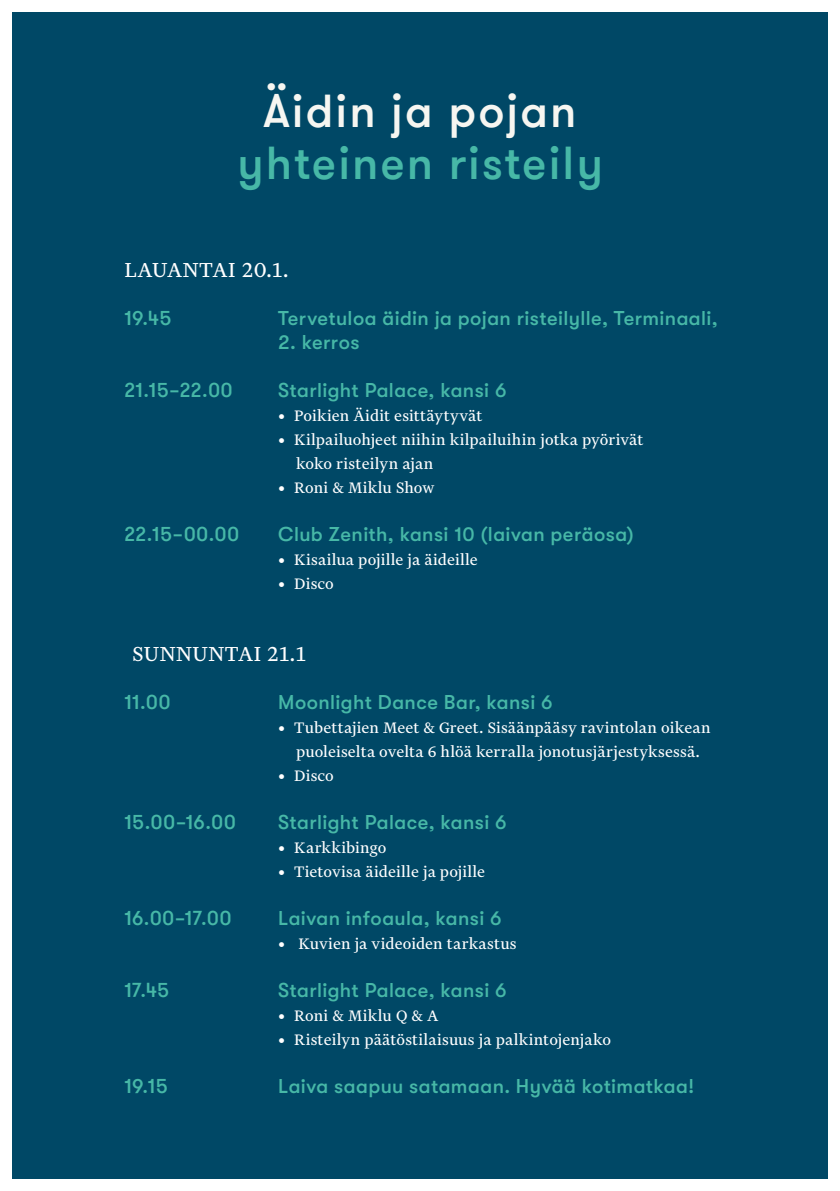
<style>
.page{position:relative;width:840px;height:1191px;background:#fff}
.page>*{position:absolute;margin:0;border:0;box-sizing:border-box;transform-origin:0 0}
.t1{font:500 46px "GT Walsheim Pro";letter-spacing:.045em;color:#47b8a7}
.t2{font:500 46px "GT Walsheim Pro";letter-spacing:.045em;color:#f6f6f1}
.t3{font:24px "Financier Text";letter-spacing:.02em;color:#fff}
.t4{font:500 20px "GT Walsheim Pro";letter-spacing:.02em;color:#47b8a7}
.t5{font:500 20px "GT Walsheim Pro";letter-spacing:.03em;color:#47b8a7}
.t6{font:18px/24px "Financier Text";letter-spacing:.01em;color:#fff}
</style>
<div class="page">
<div style="left:12px;top:12px;width:815px;height:1166px;background:#004866"></div>
<h1 class="t2" style="left:263px;top:82px;width:314px">Äidin ja pojan</h1>
<h1 class="t1" style="left:237px;top:134px;width:367px">yhteinen risteily</h1>
<h2 class="t3" style="left:124px;top:257px;width:166px">LAUANTAI 20.1.</h2>
<p class="t4" style="left:278px;top:306px;width:441px">Tervetuloa äidin ja pojan risteilylle, Terminaali,</p>
<p class="t4" style="left:278px;top:330px;width:83px">2. kerros</p>
<p class="t4" style="left:278px;top:378px;width:230px">Starlight Palace, kansi 6</p>
<p class="t6" style="left:278px;top:403px;width:205px">• Poikien Äidit esittäytyvät</p>
<p class="t6" style="left:296px;top:427px;width:348px;text-indent:-18px">• Kilpailuohjeet niihin kilpailuihin jotka pyörivät koko risteilyn ajan</p>
<p class="t6" style="left:278px;top:475px;width:157px">• Roni &amp; Miklu Show</p>
<p class="t4" style="left:278px;top:522px;width:356px">Club Zenith, kansi 10 (laivan peräosa)</p>
<p class="t6" style="left:278px;top:547px;width:201px">• Kisailua pojille ja äideille</p>
<p class="t6" style="left:278px;top:571px;width:57px">• Disco</p>
<p class="t5" style="left:124px;top:305px;width:49px">19.45</p>
<p class="t5" style="left:124px;top:377px;width:110px">21.15–22.00</p>
<p class="t5" style="left:124px;top:521px;width:116px">22.15–00.00</p>
<h2 class="t3" style="left:132px;top:641px;width:175px">SUNNUNTAI 21.1</h2>
<p class="t5" style="left:124px;top:689px;width:47px">11.00</p>
<p class="t5" style="left:124px;top:809px;width:113px">15.00–16.00</p>
<p class="t5" style="left:124px;top:905px;width:108px">16.00–17.00</p>
<p class="t5" style="left:124px;top:977px;width:47px">17.45</p>
<p class="t5" style="left:124px;top:1073px;width:45px">19.15</p>
<p class="t4" style="left:278px;top:690px;width:276px">Moonlight Dance Bar, kansi 6</p>
<p class="t6" style="left:278px;top:715px;width:433px;text-align:center">• Tubettajien Meet &amp; Greet. Sisäänpääsy ravintolan oikean puoleiselta ovelta 6 hlöä kerralla jonotusjärjestyksessä.</p>
<p class="t6" style="left:278px;top:763px;width:57px">• Disco</p>
<p class="t4" style="left:278px;top:810px;width:230px">Starlight Palace, kansi 6</p>
<p class="t6" style="left:278px;top:835px;width:110px">• Karkkibingo</p>
<p class="t6" style="left:278px;top:859px;width:208px">• Tietovisa äideille ja pojille</p>
<p class="t4" style="left:278px;top:906px;width:225px">Laivan infoaula, kansi 6</p>
<p class="t6" style="left:278px;top:931px;width:240px">• Kuvien ja videoiden tarkastus</p>
<p class="t4" style="left:278px;top:978px;width:230px">Starlight Palace, kansi 6</p>
<p class="t6" style="left:278px;top:1003px;width:162px">• Roni &amp; Miklu Q &amp; A</p>
<p class="t6" style="left:278px;top:1027px;width:334px">• Risteilyn päätöstilaisuus ja palkintojenjako</p>
<p class="t4" style="left:278px;top:1074px;width:417px">Laiva saapuu satamaan. Hyvää kotimatkaa!</p>
</div>
